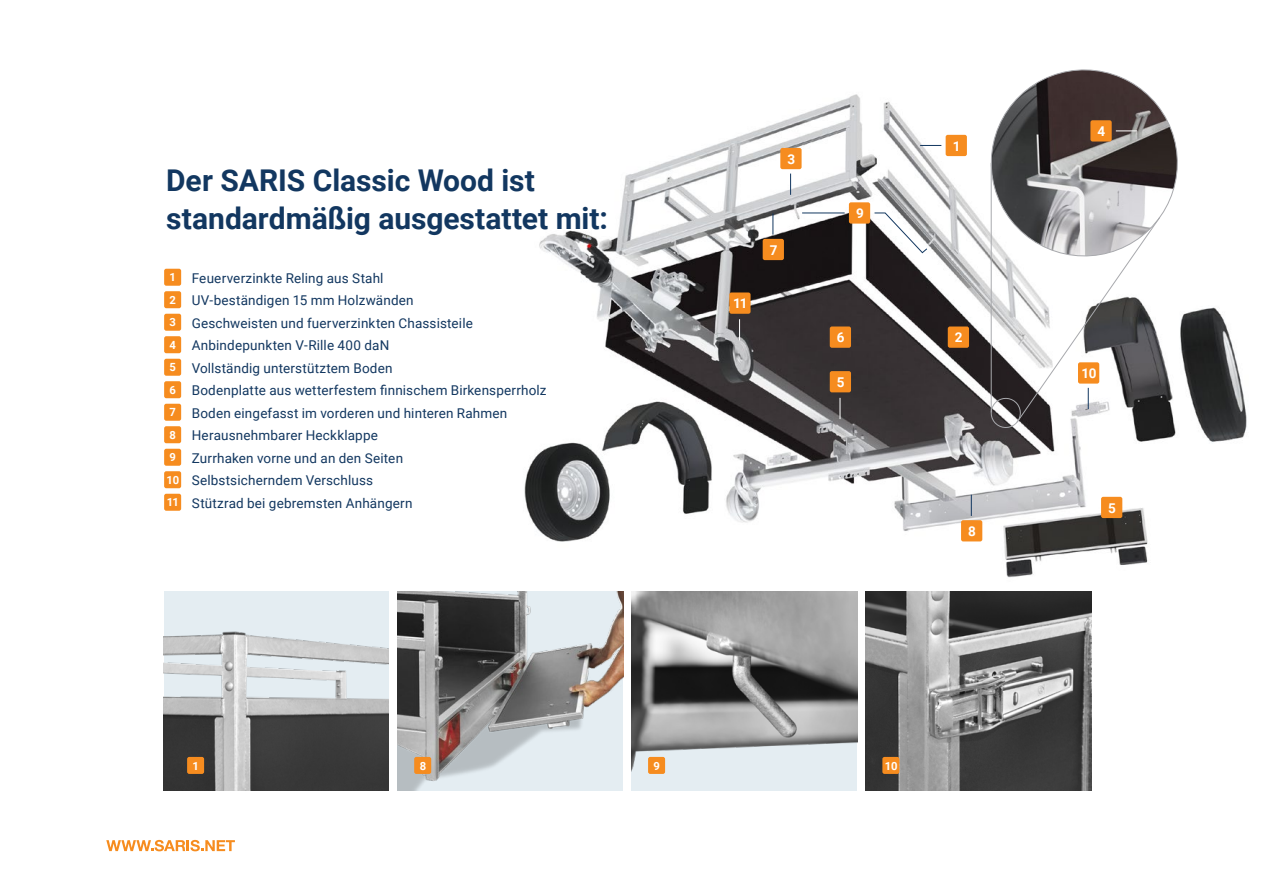
<style>
.page{position:relative;width:1263px;height:893px;background:#fff}
.page>*{position:absolute;margin:0;border:0;box-sizing:border-box;transform-origin:0 0}
.Standaard_-_met{font:700 30px "Roboto";color:#123760}
.Standaard_-_punten{font:13.5px "Roboto";letter-spacing:.015em;color:#123760}
.Standaard_-_punten-2{font:700 13.5px "Roboto";color:#fff}
.Standaard_-_cijfer{font:700 11.25px "Roboto";color:#fff}
.Standaard_-_punten-3{font:700 11.25px "Roboto";color:#fff}
</style>
<div class="page">
<img style="left:524px;top:94px;width:723px;height:501px">
<img style="left:631px;top:591px;width:226px;height:200px">
<div style="left:648px;top:757px;width:17px;height:17px;background:#f68c1f;border-radius:2px"></div>
<img style="left:866px;top:591px;width:225px;height:200px">
<div style="left:882px;top:757px;width:17px;height:17px;background:#f68c1f;border-radius:2px"></div>
<img style="left:164px;top:591px;width:224px;height:200px">
<div style="left:187px;top:757px;width:17px;height:17px;background:#f68c1f;border-radius:2px"></div>
<img style="left:398px;top:591px;width:225px;height:200px">
<div style="left:414px;top:757px;width:17px;height:17px;background:#f68c1f;border-radius:2px"></div>
<div style="left:164px;top:269px;width:17px;height:17px;background:#f68c1f;border-radius:2px"></div>
<div style="left:164px;top:291px;width:17px;height:17px;background:#f68c1f;border-radius:2px"></div>
<div style="left:164px;top:314px;width:17px;height:17px;background:#f68c1f;border-radius:2px"></div>
<div style="left:164px;top:336px;width:17px;height:17px;background:#f68c1f;border-radius:2px"></div>
<div style="left:164px;top:359px;width:17px;height:17px;background:#f68c1f;border-radius:2px"></div>
<div style="left:164px;top:381px;width:17px;height:17px;background:#f68c1f;border-radius:2px"></div>
<div style="left:164px;top:404px;width:17px;height:17px;background:#f68c1f;border-radius:2px"></div>
<div style="left:164px;top:426px;width:17px;height:17px;background:#f68c1f;border-radius:2px"></div>
<div style="left:164px;top:449px;width:17px;height:17px;background:#f68c1f;border-radius:2px"></div>
<div style="left:164px;top:471px;width:17px;height:17px;background:#f68c1f;border-radius:2px"></div>
<div style="left:164px;top:494px;width:17px;height:17px;background:#f68c1f;border-radius:2px"></div>
<svg style="left:106px;top:840px;width:129px;height:11px"></svg>
<div style="left:946px;top:135px;width:21px;height:21px;background:#f68c1f;border-radius:2px"></div>
<div style="left:849px;top:202px;width:21px;height:22px;background:#f68c1f;border-radius:2px"></div>
<div style="left:1101px;top:497px;width:21px;height:21px;background:#f68c1f;border-radius:2px"></div>
<div style="left:961px;top:520px;width:21px;height:21px;background:#f68c1f;border-radius:2px"></div>
<div style="left:763px;top:239px;width:21px;height:21px;background:#f68c1f;border-radius:2px"></div>
<div style="left:948px;top:326px;width:21px;height:22px;background:#f68c1f;border-radius:2px"></div>
<div style="left:830px;top:371px;width:21px;height:21px;background:#f68c1f;border-radius:2px"></div>
<div style="left:780px;top:148px;width:21px;height:21px;background:#f68c1f;border-radius:2px"></div>
<div style="left:729px;top:292px;width:21px;height:22px;background:#f68c1f;border-radius:2px"></div>
<div style="left:830px;top:326px;width:21px;height:22px;background:#f68c1f;border-radius:2px"></div>
<svg style="left:920px;top:145px;width:21px;height:1px"></svg>
<hr style="left:802px;top:213px;width:43px;height:1px;background:#123760">
<svg style="left:874px;top:212px;width:54px;height:42px"></svg>
<svg style="left:971px;top:495px;width:1px;height:21px"></svg>
<svg style="left:772px;top:213px;width:1px;height:22px"></svg>
<svg style="left:840px;top:398px;width:1px;height:21px"></svg>
<svg style="left:790px;top:174px;width:1px;height:21px"></svg>
<svg style="left:739px;top:319px;width:1px;height:21px"></svg>
<svg style="left:979px;top:69px;width:210px;height:360px"></svg>
<p class="Standaard_-_met" style="left:166px;top:160px;width:370px">Der SARIS Classic Wood ist</p>
<p class="Standaard_-_met" style="left:166px;top:197px;width:443px">standardmäßig ausgestattet mit:</p>
<p class="Standaard_-_cijfer" style="left:170px;top:269px;width:8px">1</p>
<p class="Standaard_-_punten" style="left:192px;top:269px;width:193px">Feuerverzinkte Reling aus Stahl</p>
<p class="Standaard_-_cijfer" style="left:170px;top:292px;width:8px">2</p>
<p class="Standaard_-_punten" style="left:192px;top:291px;width:223px">UV-beständigen 15 mm Holzwänden</p>
<p class="Standaard_-_cijfer" style="left:170px;top:314px;width:8px">3</p>
<p class="Standaard_-_punten" style="left:192px;top:314px;width:283px">Geschweisten und fuerverzinkten Chassisteile</p>
<p class="Standaard_-_cijfer" style="left:170px;top:337px;width:8px">4</p>
<p class="Standaard_-_punten" style="left:192px;top:336px;width:199px">Anbindepunkten V-Rille 400 daN</p>
<p class="Standaard_-_cijfer" style="left:170px;top:359px;width:8px">5</p>
<p class="Standaard_-_punten" style="left:192px;top:359px;width:202px">Vollständig unterstütztem Boden</p>
<p class="Standaard_-_cijfer" style="left:170px;top:382px;width:8px">6</p>
<p class="Standaard_-_punten" style="left:192px;top:381px;width:356px">Bodenplatte aus wetterfestem finnischem Birkensperrholz</p>
<p class="Standaard_-_cijfer" style="left:170px;top:404px;width:8px">7</p>
<p class="Standaard_-_punten" style="left:192px;top:404px;width:317px">Boden eingefasst im vorderen und hinteren Rahmen</p>
<p class="Standaard_-_cijfer" style="left:170px;top:427px;width:8px">8</p>
<p class="Standaard_-_punten" style="left:192px;top:426px;width:188px">Herausnehmbarer Heckklappe</p>
<p class="Standaard_-_cijfer" style="left:170px;top:449px;width:8px">9</p>
<p class="Standaard_-_punten" style="left:192px;top:449px;width:213px">Zurrhaken vorne und an den Seiten</p>
<p class="Standaard_-_cijfer" style="left:166px;top:472px;width:14px">10</p>
<p class="Standaard_-_punten" style="left:192px;top:471px;width:183px">Selbstsicherndem Verschluss</p>
<p class="Standaard_-_cijfer" style="left:167px;top:494px;width:14px">11</p>
<p class="Standaard_-_punten" style="left:192px;top:494px;width:222px">Stützrad bei gebremsten Anhängern</p>
<p class="Standaard_-_punten-2" style="left:787px;top:149px;width:9px">3</p>
<p class="Standaard_-_punten-2" style="left:733px;top:294px;width:16px">11</p>
<p class="Standaard_-_punten-2" style="left:770px;top:240px;width:9px">7</p>
<p class="Standaard_-_punten-2" style="left:856px;top:204px;width:9px">9</p>
<p class="Standaard_-_punten-2" style="left:837px;top:328px;width:9px">6</p>
<p class="Standaard_-_punten-2" style="left:837px;top:373px;width:9px">5</p>
<p class="Standaard_-_punten-2" style="left:953px;top:136px;width:9px">1</p>
<p class="Standaard_-_punten-2" style="left:955px;top:328px;width:9px">2</p>
<p class="Standaard_-_punten-2" style="left:968px;top:522px;width:9px">8</p>
<p class="Standaard_-_punten-3" style="left:193px;top:758px;width:8px">1</p>
<p class="Standaard_-_punten-3" style="left:420px;top:758px;width:8px">8</p>
<p class="Standaard_-_punten-3" style="left:654px;top:758px;width:8px">9</p>
<p class="Standaard_-_punten-3" style="left:885px;top:758px;width:14px">10</p>
<p class="Standaard_-_punten-2" style="left:1097px;top:122px;width:9px">4</p>
<p class="Standaard_-_punten-2" style="left:1081px;top:364px;width:17px">10</p>
<p class="Standaard_-_punten-2" style="left:1108px;top:498px;width:9px">5</p>
</div>
